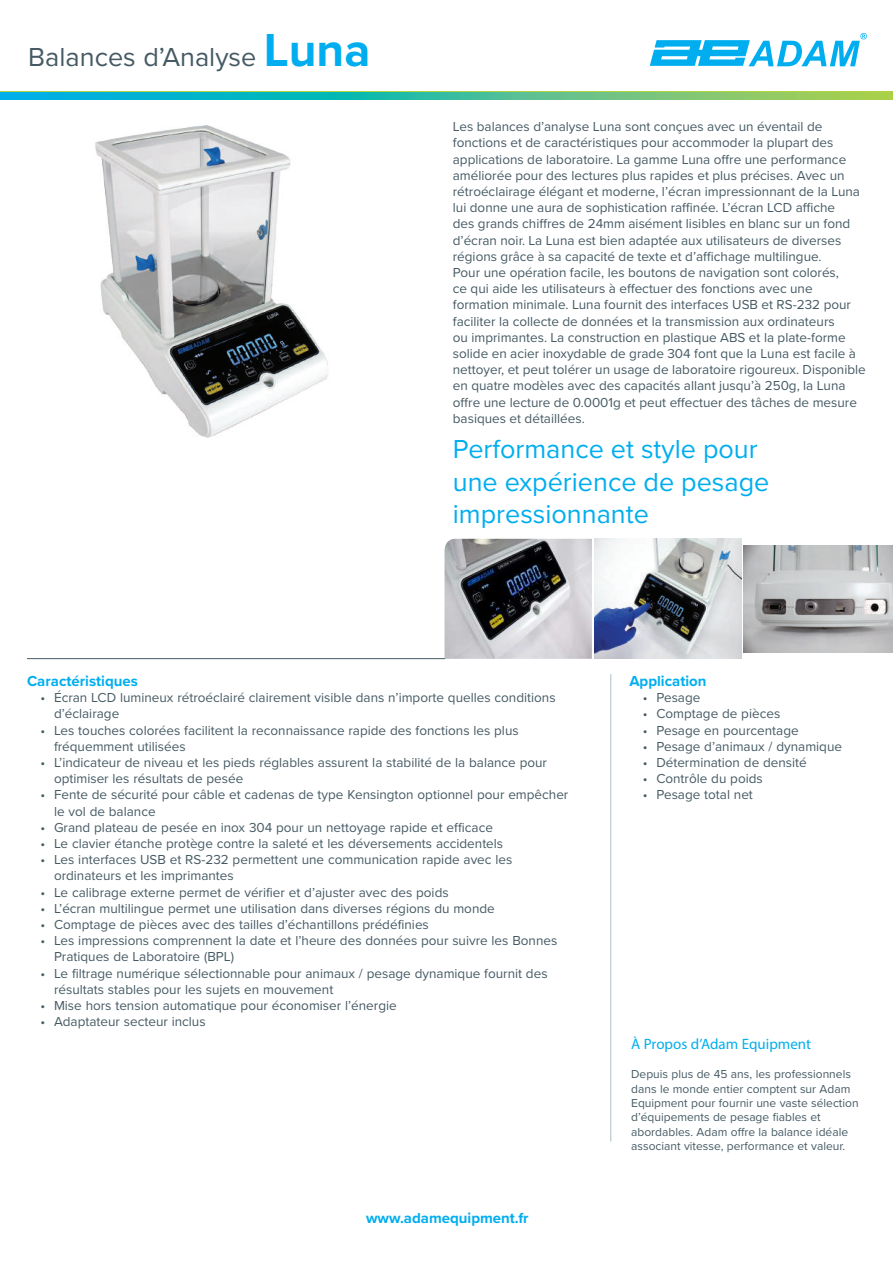
<style>
.page{position:relative;width:893px;height:1263px;background:#fff}
.page>*{position:absolute;margin:0;border:0;box-sizing:border-box;transform-origin:0 0}
.t1{font:27px/32.4px "Proxima Nova";color:#00aeef}
.t2{font:27px "Proxima Nova";color:#465a64}
.t3{font:700 15px "Proxima Nova";color:#00aeef}
.t4{font:15px "Myriad Pro";color:#00aeef}
.t5{font:13.5px/16.2px "Proxima Nova";color:#465a64}
.t6{font:12px/14.4px "Proxima Nova";color:#465a64}
.s1{font-weight:700;font-size:48px;color:#00aeef}
</style>
<div class="page">
<img style="left:95px;top:125px;width:233px;height:313px">
<img style="left:744px;top:545px;width:149px;height:107px">
<img style="left:594px;top:539px;width:148px;height:120px">
<img style="left:444px;top:539px;width:148px;height:120px">
<svg style="left:0;top:92px;width:893px;height:1px"></svg>
<hr style="left:27px;top:658px;width:418px;height:1px;background:#465a64">
<hr style="left:610px;top:674px;width:1px;height:467px;background:#b2bfc6">
<svg style="left:650px;top:33px;width:217px;height:33px"></svg>
<svg style="left:0;top:93px;width:893px;height:6px;background:#40bd9e"></svg>
<h1 class="t2" style="left:28px;top:37px;width:344px">Balances d’Analyse <span class="s1">Luna</span></h1>
<p class="t5" style="left:453px;top:118px;width:414px">Les balances d’analyse Luna sont conçues avec un éventail de fonctions et de caractéristiques pour accommoder la plupart des applications de laboratoire. La gamme Luna offre une performance améliorée pour des lectures plus rapides et plus précises. Avec un rétroéclairage élégant et moderne, l’écran impressionnant de la Luna lui donne une aura de sophistication raffinée. L’écran LCD affiche<br>des grands chiffres de 24mm aisément lisibles en blanc sur un fond d’écran noir. La Luna est bien adaptée aux utilisateurs de diverses régions grâce à sa capacité de texte et d’affichage multilingue.<br>Pour une opération facile, les boutons de navigation sont colorés,<br>ce qui aide les utilisateurs à effectuer des fonctions avec une formation minimale. Luna fournit des interfaces USB et RS-232 pour faciliter la collecte de données et la transmission aux ordinateurs<br>ou imprimantes. La construction en plastique ABS et la plate-forme solide en acier inoxydable de grade 304 font que la Luna est facile à nettoyer, et peut tolérer un usage de laboratoire rigoureux. Disponible en quatre modèles avec des capacités allant jusqu’à 250g, la Luna offre une lecture de 0.0001g et peut effectuer des tâches de mesure basiques et détaillées.</p>
<h1 class="t1" style="left:453px;top:432px;width:318px">Performance et style pour une expérience de pesage impressionnante</h1>
<p class="t3" style="left:27px;top:670px;width:112px">Caractéristiques</p>
<p class="t5" style="left:54px;top:689px;width:503px;text-indent:-14px">• Écran LCD lumineux rétroéclairé clairement visible dans n’importe quelles conditions d’éclairage</p>
<p class="t5" style="left:54px;top:721px;width:466px;text-indent:-14px">• Les touches colorées facilitent la reconnaissance rapide des fonctions les plus fréquemment utilisées</p>
<p class="t5" style="left:54px;top:754px;width:495px;text-indent:-14px">• L’indicateur de niveau et les pieds réglables assurent la stabilité de la balance pour optimiser les résultats de pesée</p>
<p class="t5" style="left:54px;top:786px;width:516px;text-indent:-14px">• Fente de sécurité pour câble et cadenas de type Kensington optionnel pour empêcher le vol de balance</p>
<p class="t5" style="left:40px;top:819px;width:454px">• Grand plateau de pesée en inox 304 pour un nettoyage rapide et efficace</p>
<p class="t5" style="left:40px;top:835px;width:464px">• Le clavier étanche protège contre la saleté et les déversements accidentels</p>
<p class="t5" style="left:54px;top:851px;width:460px;text-indent:-14px">• Les interfaces USB et RS-232 permettent une communication rapide avec les ordinateurs et les imprimantes</p>
<p class="t5" style="left:40px;top:883px;width:410px">• Le calibrage externe permet de vérifier et d’ajuster avec des poids</p>
<p class="t5" style="left:40px;top:900px;width:456px">• L’écran multilingue permet une utilisation dans diverses régions du monde</p>
<p class="t5" style="left:40px;top:916px;width:390px">• Comptage de pièces avec des tailles d’échantillons prédéfinies</p>
<p class="t5" style="left:54px;top:932px;width:505px;text-indent:-14px">• Les impressions comprennent la date et l’heure des données pour suivre les Bonnes<br>Pratiques de Laboratoire (BPL)</p>
<p class="t5" style="left:54px;top:964px;width:495px;text-indent:-14px">• Le filtrage numérique sélectionnable pour animaux / pesage dynamique fournit des résultats stables pour les sujets en mouvement</p>
<p class="t5" style="left:40px;top:997px;width:358px">• Mise hors tension automatique pour économiser l’énergie</p>
<p class="t5" style="left:40px;top:1013px;width:167px">• Adaptateur secteur inclus</p>
<p class="t3" style="left:366px;top:1207px;width:164px">www.adamequipment.fr</p>
<p class="t3" style="left:629px;top:670px;width:79px">Application</p>
<p class="t5" style="left:643px;top:689px;width:59px">• Pesage</p>
<p class="t5" style="left:643px;top:705px;width:139px">• Comptage de pièces</p>
<p class="t5" style="left:643px;top:721px;width:157px">• Pesage en pourcentage</p>
<p class="t5" style="left:643px;top:738px;width:201px">• Pesage d’animaux / dynamique</p>
<p class="t5" style="left:643px;top:754px;width:165px">• Détermination de densité</p>
<p class="t5" style="left:643px;top:770px;width:121px">• Contrôle du poids</p>
<p class="t5" style="left:643px;top:786px;width:112px">• Pesage total net</p>
<p class="t4" style="left:631px;top:1035px;width:181px">À Propos d’Adam Equipment</p>
<p class="t6" style="left:631px;top:1066px;width:229px">Depuis plus de 45 ans, les professionnels dans le monde entier comptent sur Adam Equipment pour fournir une vaste sélection d’équipements de pesage fiables et abordables. Adam offre la balance idéale associant vitesse, performance et valeur.</p>
</div>
